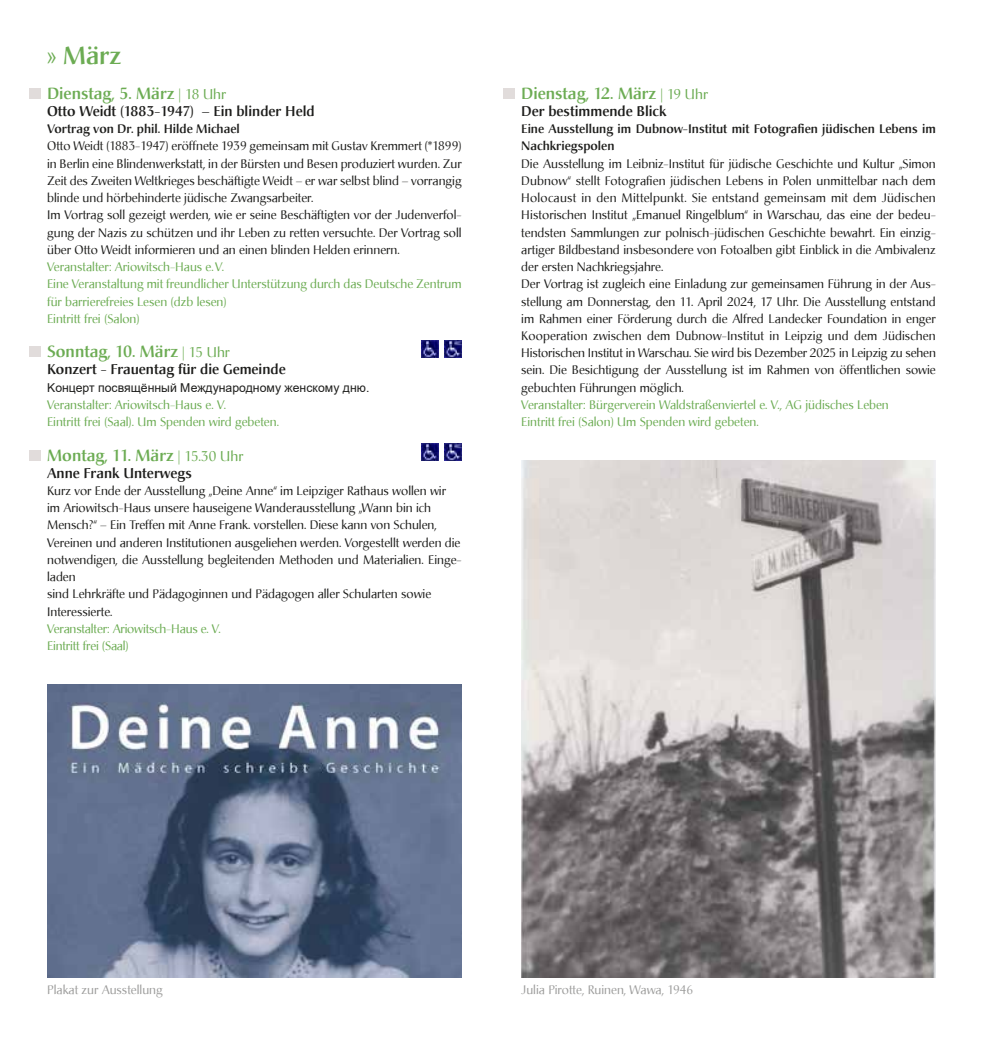
<style>
.page{position:relative;width:983px;height:1042px;background:#fff}
.page>*{position:absolute;margin:0;border:0;box-sizing:border-box;transform-origin:0 0}
.t1{font:500 24.5px "Christiana";color:#6cac53}
.t2{font:500 16.1px "Christiana";color:#6cac53}
.t3{font:500 14px "Christiana";color:#1d1d1b}
.t4{font:12.25px/17.2px "Christiana";color:#1d1d1b}
.t5{font:12.25px/17.2px "Christiana";color:#6cac53}
.t6{font:500 12.25px/17.2px "Christiana";color:#1d1d1b}
.t7{font:12.25px "Christiana";color:#9d9d9c}
.t8{font:12.25px "Arial";color:#1d1d1b}
.s1{font-weight:400;font-size:14px}
</style>
<div class="page">
<div style="left:30px;top:88px;width:11px;height:11px;background:#e1dcdb"></div>
<div style="left:30px;top:347px;width:11px;height:10px;background:#e1dcdb"></div>
<div style="left:30px;top:450px;width:11px;height:10px;background:#e1dcdb"></div>
<img style="left:421px;top:340px;width:17px;height:17px">
<img style="left:444px;top:340px;width:17px;height:17px">
<div style="left:503px;top:88px;width:11px;height:11px;background:#e1dcdb"></div>
<img style="left:521px;top:460px;width:414px;height:517px">
<img style="left:421px;top:443px;width:17px;height:17px">
<img style="left:444px;top:443px;width:17px;height:17px">
<img style="left:47px;top:684px;width:414px;height:293px">
<h1 class="t1" style="left:47px;top:40px;width:76px">» März</h1>
<h2 class="t2" style="left:47px;top:83px;width:180px">Dienstag, 5. März <span class="s1">| 18 Uhr</span></h2>
<p class="t3" style="left:47px;top:102px;width:269px">Otto Weidt (1883-1947) – Ein blinder Held</p>
<p class="t6" style="left:47px;top:121px;width:194px">Vortrag von Dr. phil. Hilde Michael</p>
<p class="t4" style="left:47px;top:138px;width:416px">Otto Weidt (1883-1947) eröffnete 1939 gemeinsam mit Gustav Kremmert (*1899) in Berlin eine Blindenwerkstatt, in der Bürsten und Besen produziert wurden. Zur Zeit des Zweiten Weltkrieges beschäftigte Weidt – er war selbst blind – vorrangig blinde und hörbehinderte jüdische Zwangsarbeiter.<br>Im Vortrag soll gezeigt werden, wie er seine Beschäftigten vor der Judenverfol&shy;gung der Nazis zu schützen und ihr Leben zu retten versuchte. Der Vortrag soll über Otto Weidt informieren und an einen blinden Helden erinnern.</p>
<p class="t5" style="left:47px;top:258px;width:416px">Veranstalter: Ariowitsch-Haus e.V.<br>Eine Veranstaltung mit freundlicher Unterstützung durch das Deutsche Zentrum für barrierefreies Lesen (dzb lesen)<br>Eintritt frei (Salon)</p>
<h2 class="t2" style="left:47px;top:341px;width:184px">Sonntag, 10. März <span class="s1">| 15 Uhr</span></h2>
<p class="t3" style="left:47px;top:361px;width:240px">Konzert - Frauentag für die Gemeinde</p>
<p class="t8" style="left:47px;top:379px;width:324px">Kонцерт посвящённый Международному женскому дню.</p>
<p class="t5" style="left:47px;top:396px;width:233px">Veranstalter: Ariowitsch-Haus e. V.<br>Eintritt frei (Saal). Um Spenden wird gebeten.</p>
<h2 class="t2" style="left:47px;top:445px;width:197px">Montag, 11. März <span class="s1">| 15.30 Uhr</span></h2>
<p class="t3" style="left:47px;top:464px;width:146px">Anne Frank Unterwegs</p>
<p class="t4" style="left:47px;top:482px;width:416px">Kurz vor Ende der Ausstellung „Deine Anne“ im Leipziger Rathaus wollen wir im Ariowitsch-Haus unsere hauseigene Wanderausstellung „Wann bin ich Mensch?“ – Ein Treffen mit Anne Frank. vorstellen. Diese kann von Schulen, Vereinen und anderen Institutionen ausgeliehen werden. Vorgestellt werden die notwendigen, die Ausstellung begleitenden Methoden und Materialien. Einge&shy;laden<br>sind Lehrkräfte und Pädagoginnen und Pädagogen aller Schularten sowie Interessierte.</p>
<p class="t5" style="left:47px;top:620px;width:175px">Veranstalter: Ariowitsch-Haus e. V.<br>Eintritt frei (Saal)</p>
<h2 class="t2" style="left:521px;top:83px;width:188px">Dienstag, 12. März <span class="s1">| 19 Uhr</span></h2>
<p class="t3" style="left:521px;top:102px;width:146px">Der bestimmende Blick</p>
<p class="t6" style="left:521px;top:121px;width:416px">Eine Ausstellung im Dubnow-Institut mit Fotografien jüdischen Lebens im<br>Nachkriegspolen</p>
<p class="t4" style="left:521px;top:155px;width:416px">Die Ausstellung im Leibniz-Institut für jüdische Geschichte und Kultur „Simon Dubnow“ stellt Fotografien jüdischen Lebens in Polen unmittelbar nach dem Holocaust in den Mittelpunkt. Sie entstand gemeinsam mit dem Jüdischen Historischen Institut „Emanuel Ringelblum“ in Warschau, das eine der bedeu&shy;tendsten Sammlungen zur polnisch-jüdischen Geschichte bewahrt. Ein einzig&shy;artiger Bildbestand insbesondere von Fotoalben gibt Einblick in die Ambivalenz der ersten Nachkriegsjahre.<br>Der Vortrag ist zugleich eine Einladung zur gemeinsamen Führung in der Aus&shy;stellung am Donnerstag, den 11. April 2024, 17 Uhr. Die Ausstellung entstand im Rahmen einer Förderung durch die Alfred Landecker Foundation in enger Kooperation zwischen dem Dubnow-Institut in Leipzig und dem Jüdischen Historischen Institut in Warschau. Sie wird bis Dezember 2025 in Leipzig zu sehen sein. Die Besichtigung der Ausstellung ist im Rahmen von öffentlichen sowie gebuchten Führungen möglich.</p>
<p class="t5" style="left:521px;top:396px;width:369px">Veranstalter: Bürgerverein Waldstraßenviertel e. V., AG jüdisches Leben<br>Eintritt frei (Salon) Um Spenden wird gebeten.</p>
<p class="t7" style="left:47px;top:982px;width:117px">Plakat zur Ausstellung</p>
<p class="t7" style="left:521px;top:982px;width:173px">Julia Pirotte, Ruinen, Wawa, 1946</p>
</div>
